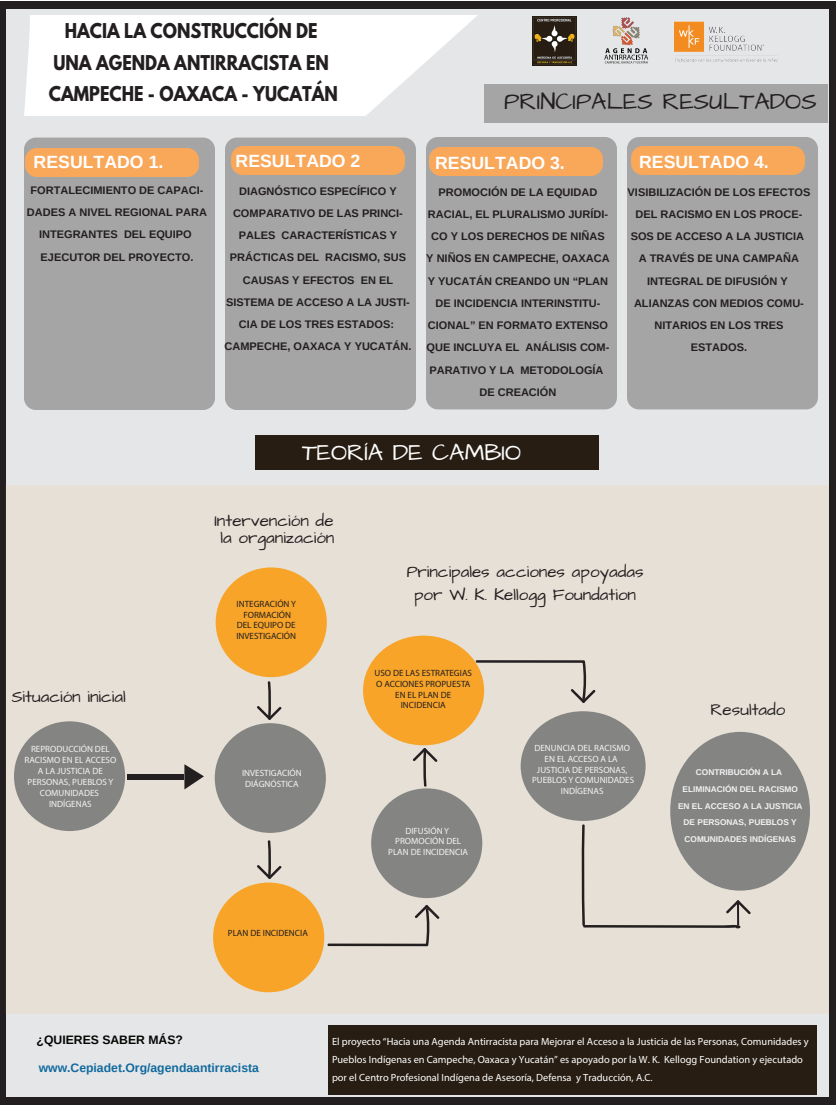
<style>
.page{position:relative;width:836px;height:1105px;background:#fff}
.page>*{position:absolute;margin:0;border:0;box-sizing:border-box;transform-origin:0 0}
.t1{font:24px "Architects Daughter";color:#231f20}
.t2{font:24px "Architects Daughter";color:#fff}
.t3{font:700 18.1px/31.3px "League Spartan";color:#231f20;text-align:center;scale:.9 1}
.t4{font:700 17.7px "Arimo";color:#fff}
.t5{font:17px/16.8px "Architects Daughter";color:#231f20;text-align:center}
.t6{font:700 12.2px "Arimo";color:#116a9f}
.t7{font:700 12.2px "Arimo";color:#050504}
.t8{font:700 11px/22.2px "Arimo";color:#231f20;text-align:center}
.t9{font:10.4px/17.7px "Myriad Pro";color:#fff}
.t10{font:9.1px/10.9px "Myriad Pro";color:#f2f3f4;text-align:center}
.t11{font:9.1px/10.9px "Myriad Pro";color:#231f20;text-align:center}
.t12{font:700 8.3px/16.8px "Arimo";color:#f2f3f4;text-align:center}
</style>
<div class="page">
<div style="left:0;top:1px;width:836px;height:1104px;background:#231f20"></div>
<div style="left:6px;top:9px;width:823px;height:1088px;background:#e5e6e7"></div>
<div style="left:24px;top:138px;width:191px;height:272px;background:#a6a5a5;border-radius:12px"></div>
<div style="left:225px;top:138px;width:191px;height:272px;background:#a6a5a5;border-radius:12px"></div>
<div style="left:426px;top:137px;width:191px;height:272px;background:#a6a5a5;border-radius:12px"></div>
<div style="left:627px;top:137px;width:191px;height:272px;background:#a6a5a5;border-radius:12px"></div>
<div style="left:25px;top:148px;width:174px;height:29px;background:#f9a759;border-radius:12px"></div>
<div style="left:231px;top:146px;width:174px;height:29px;background:#f9a759;border-radius:12px"></div>
<div style="left:429px;top:147px;width:174px;height:29px;background:#f9a759;border-radius:12px"></div>
<div style="left:631px;top:146px;width:174px;height:29px;background:#f9a759;border-radius:12px"></div>
<div style="left:484px;top:84px;width:344px;height:39px;background:#a6a5a5"></div>
<div style="left:5px;top:485px;width:824px;height:529px;background:#e6e0d6"></div>
<svg style="left:24px;top:15px;width:454px;height:101px;background:#fbfbfb"></svg>
<img style="left:533px;top:17px;width:43px;height:48px">
<img style="left:674px;top:21px;width:104px;height:42px">
<div style="left:328px;top:1025px;width:489px;height:70px;background:#271d13"></div>
<div style="left:255px;top:435px;width:344px;height:35px;background:#271d13"></div>
<svg style="left:604px;top:17px;width:44px;height:47px"></svg>
<div style="left:127px;top:774px;width:57px;height:5px;background:#231f20"></div>
<svg style="left:184px;top:764px;width:20px;height:25px"></svg>
<div style="left:14px;top:721px;width:111px;height:110px;background:#848482;border-radius:50%"></div>
<div style="left:215px;top:723px;width:111px;height:110px;background:#848482;border-radius:50%"></div>
<div style="left:213px;top:883px;width:111px;height:109px;background:#f8a429;border-radius:50%"></div>
<div style="left:216px;top:567px;width:111px;height:110px;background:#f8a429;border-radius:50%"></div>
<svg style="left:257px;top:681px;width:25px;height:39px"></svg>
<svg style="left:257px;top:840px;width:25px;height:39px"></svg>
<div style="left:371px;top:788px;width:111px;height:110px;background:#848482;border-radius:50%"></div>
<svg style="left:413px;top:748px;width:25px;height:39px"></svg>
<div style="left:363px;top:636px;width:121px;height:109px;background:#f8a429;border-radius:50%"></div>
<div style="left:521px;top:711px;width:125px;height:110px;background:#848482;border-radius:50%"></div>
<div style="left:670px;top:732px;width:140px;height:159px;background:#848482;border-radius:50%"></div>
<svg style="left:475px;top:660px;width:121px;height:44px"></svg>
<svg style="left:581px;top:824px;width:170px;height:105px"></svg>
<hr style="left:737px;top:903px;width:2px;height:22px;background:#231f20">
<svg style="left:327px;top:905px;width:113px;height:41px"></svg>
<h2 class="t3" style="left:49px;top:15px;width:323px">HACIA LA CONSTRUCCIÓN DE<br>UNA AGENDA ANTIRRACISTA EN<br>CAMPECHE - OAXACA - YUCATÁN</h2>
<h1 class="t1" style="left:504px;top:85px;width:314px">PRINCIPALES RESULTADOS</h1>
<h3 class="t4" style="left:34px;top:149px;width:131px">RESULTADO 1.</h3>
<h3 class="t4" style="left:236px;top:149px;width:126px">RESULTADO 2</h3>
<h3 class="t4" style="left:435px;top:151px;width:131px">RESULTADO 3.</h3>
<h3 class="t4" style="left:639px;top:150px;width:131px">RESULTADO 4.</h3>
<p class="t8" style="left:27px;top:179px;width:182px">FORTALECIMIENTO DE CAPACI-<br>DADES A NIVEL REGIONAL PARA<br>INTEGRANTES DEL EQUIPO<br>EJECUTOR DEL PROYECTO.</p>
<p class="t8" style="left:224px;top:180px;width:189px">DIAGNÓSTICO ESPECÍFICO Y<br>COMPARATIVO DE LAS PRINCI-<br>PALES CARACTERÍSTICAS Y<br>PRÁCTICAS DEL RACISMO, SUS<br>CAUSAS Y EFECTOS EN EL<br>SISTEMA DE ACCESO A LA JUSTI-<br>CIA DE LOS TRES ESTADOS:<br>CAMPECHE, OAXACA Y YUCATÁN.</p>
<p class="t8" style="left:426px;top:181px;width:185px">PROMOCIÓN DE LA EQUIDAD<br>RACIAL, EL PLURALISMO JURÍDI-<br>CO Y LOS DERECHOS DE NIÑAS<br>Y NIÑOS EN CAMPECHE, OAXACA<br>Y YUCATÁN CREANDO UN “PLAN<br>DE INCIDENCIA INTERINSTITU-<br>CIONAL” EN FORMATO EXTENSO<br>QUE INCLUYA EL ANÁLISIS COM-<br>PARATIVO Y LA METODOLOGÍA<br>DE CREACIÓN</p>
<p class="t8" style="left:628px;top:181px;width:184px">VISIBILIZACIÓN DE LOS EFECTOS<br>DEL RACISMO EN LOS PROCE-<br>SOS DE ACCESO A LA JUSTICIA<br>A TRAVÉS DE UNA CAMPAÑA<br>INTEGRAL DE DIFUSIÓN Y<br>ALIANZAS CON MEDIOS COMU-<br>NITARIOS EN LOS TRES<br>ESTADOS.</p>
<h1 class="t2" style="left:302px;top:436px;width:221px">TEORÍA DE CAMBIO</h1>
<h3 class="t5" style="left:12px;top:689px;width:116px">Situación inicial</h3>
<p class="t10" style="left:25px;top:744px;width:93px">REPRODUCCIÓN DEL<br>RACISMO EN EL ACCESO<br>A LA JUSTICIA DE<br>PERSONAS, PUEBLOS Y<br>COMUNIDADES<br>INDÍGENAS</p>
<h3 class="t5" style="left:214px;top:512px;width:122px">Intervención de la organización</h3>
<p class="t11" style="left:236px;top:598px;width:61px">INTEGRACIÓN Y<br>FORMACIÓN<br>DEL EQUIPO DE<br>INVESTIGACIÓN</p>
<p class="t10" style="left:242px;top:767px;width:61px">INVESTIGACIÓN<br>DIÁGNÓSTICA</p>
<p class="t11" style="left:228px;top:928px;width:82px">PLAN DE INCIDENCIA</p>
<h3 class="t5" style="left:407px;top:560px;width:238px;line-height:23.4px">Principales acciones apoyadas por W. K. Kellogg Foundation</h3>
<p class="t11" style="left:375px;top:667px;width:99px">USO DE LAS ESTRATEGIAS<br>O ACCIONES PROPUESTA<br>EN EL PLAN DE<br>INCIDENCIA</p>
<p class="t10" style="left:388px;top:825px;width:82px">DIFUSIÓN Y<br>PROMOCIÓN DEL<br>PLAN DE INCIDENCIA</p>
<p class="t10" style="left:532px;top:742px;width:104px">DENUNCIA DEL RACISMO<br>EN EL ACCESO A LA<br>JUSTICIA DE PERSONAS,<br>PUEBLOS Y COMUNIDADES<br>INDÍGENAS</p>
<h3 class="t5" style="left:711px;top:702px;width:76px">Resultado</h3>
<p class="t12" style="left:678px;top:764px;width:126px">CONTRIBUCIÓN A LA<br>ELIMINACIÓN DEL RACISMO<br>EN EL ACCESO A LA JUSTICIA<br>DE PERSONAS, PUEBLOS Y<br>COMUNIDADES INDÍGENAS</p>
<p class="t7" style="left:37px;top:1031px;width:148px">¿QUIERES SABER MÁS?</p>
<p class="t6" style="left:39px;top:1059px;width:222px">www.Cepiadet.Org/agendaantirracista</p>
<p class="t9" style="left:332px;top:1033px;width:478px">El proyecto “Hacia una Agenda Antirracista para Mejorar el Acceso a la Justicia de las Personas, Comunidades y<br>Pueblos Indígenas en Campeche, Oaxaca y Yucatán” es apoyado por la W. K. Kellogg Foundation y ejecutado por el Centro Profesional Indígena de Asesoría, Defensa y Traducción, A.C.</p>
</div>
